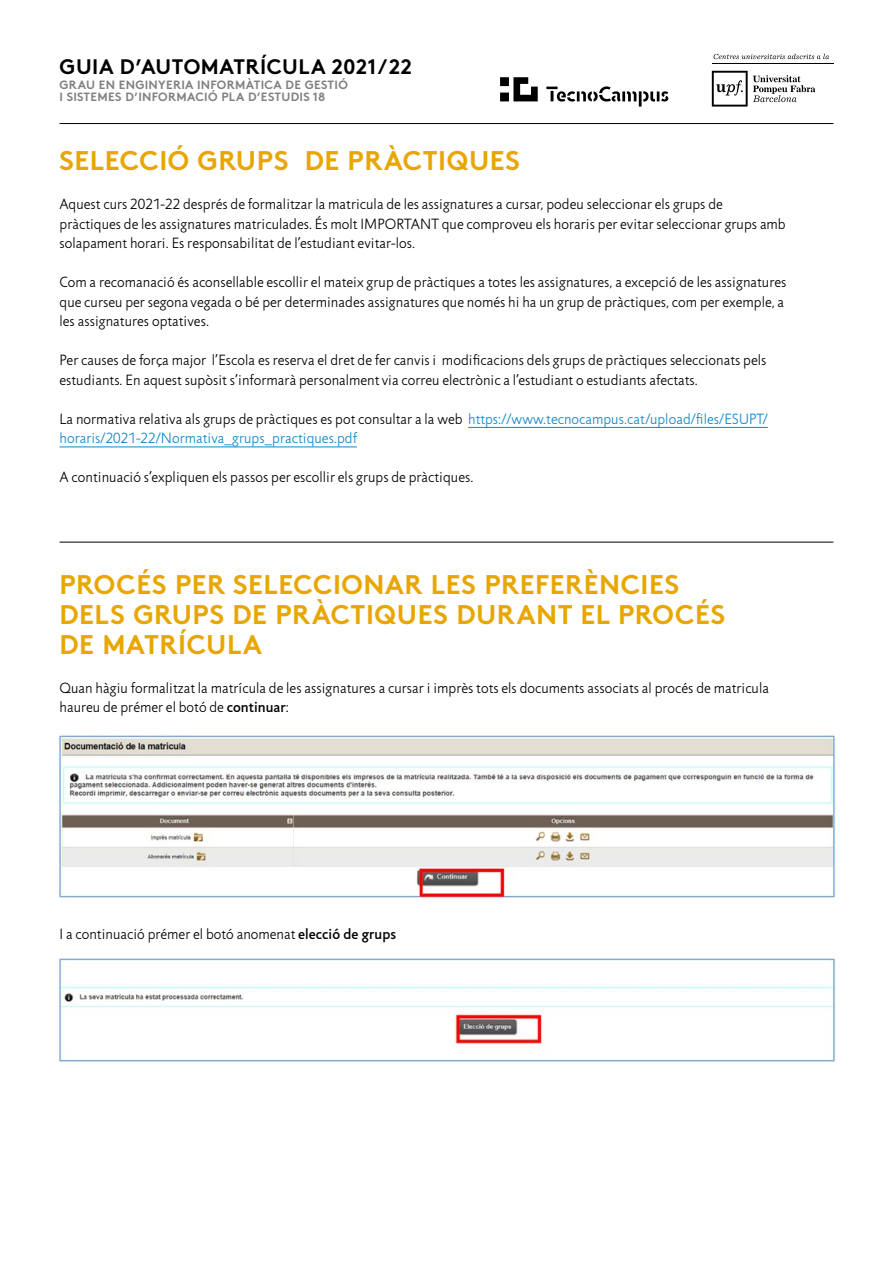
<style>
.page{position:relative;width:893px;height:1263px;background:#fff}
.page>*{position:absolute;margin:0;border:0;box-sizing:border-box;transform-origin:0 0}
.t1{font:700 27px/30px "Brown";letter-spacing:.02em;color:#e8a600}
.t2{font:700 21px "Brown";letter-spacing:.025em;color:#000}
.t3{font:300 15px/19.5px "Jigsaw";letter-spacing:.005em;color:#000}
.t4{font:300 15px/19.5px "Jigsaw";letter-spacing:.005em;color:#1088c7}
.t5{font:700 12px/12px "Brown";letter-spacing:.025em;color:#818181}
.s1{color:#000}
.s2{font-weight:500}
</style>
<div class="page">
<hr style="left:60px;top:123px;width:773px;height:1px;background:#000">
<svg style="left:546px;top:86px;width:122px;height:21px"></svg>
<svg style="left:500px;top:77px;width:38px;height:24px"></svg>
<svg style="left:714px;top:54px;width:115px;height:5px"></svg>
<hr style="left:712px;top:63px;width:121px;height:1px;background:#000">
<svg style="left:712px;top:71px;width:103px;height:36px"></svg>
<hr style="left:468px;top:427px;width:300px;height:1px;background:#1088c7">
<hr style="left:60px;top:446px;width:297px;height:1px;background:#1088c7">
<hr style="left:60px;top:542px;width:773px;height:1px;background:#000">
<img style="left:58px;top:734px;width:777px;height:164px">
<img style="left:58px;top:958px;width:778px;height:105px">
<h2 class="t2" style="left:60px;top:49px;width:354px">GUIA D’AUTOMATRÍCULA 2021/22</h2>
<p class="t5" style="left:60px;top:78px;width:290px">GRAU EN ENGINYERIA INFORMÀTICA DE GESTIÓ<br>I SISTEMES D’INFORMACIÓ PLA D’ESTUDIS 18</p>
<h1 class="t1" style="left:60px;top:143px;width:462px">SELECCIÓ GRUPS DE PRÀCTIQUES</h1>
<p class="t3" style="left:60px;top:195px;width:728px">Aquest curs 2021-22 després de formalitzar la matricula de les assignatures a cursar, podeu seleccionar els grups de pràctiques de les assignatures matriculades. És molt IMPORTANT que comproveu els horaris per evitar seleccionar grups amb solapament horari. Es responsabilitat de l’estudiant evitar-los.</p>
<p class="t3" style="left:60px;top:273px;width:728px">Com a recomanació és aconsellable escollir el mateix grup de pràctiques a totes les assignatures, a excepció de les assignatures que curseu per segona vegada o bé per determinades assignatures que només hi ha un grup de pràctiques, com per exemple, a les assignatures optatives.</p>
<p class="t3" style="left:60px;top:351px;width:708px">Per causes de força major l’Escola es reserva el dret de fer canvis i modificacions dels grups de pràctiques seleccionats pels estudiants. En aquest supòsit s’informarà personalment via correu electrònic a l’estudiant o estudiants afectats.</p>
<p class="t4" style="left:60px;top:409px;width:710px"><span class="s1">La normativa relativa als grups de pràctiques es pot consultar a la web</span> https://www.tecnocampus.cat/upload/files/ESUPT/ horaris/2021-22/Normativa_grups_practiques.pdf</p>
<p class="t3" style="left:60px;top:468px;width:415px">A continuació s’expliquen els passos per escollir els grups de pràctiques.</p>
<h1 class="t1" style="left:60px;top:567px;width:667px">PROCÉS PER SELECCIONAR LES PREFERÈNCIES<br>DELS GRUPS DE PRÀCTIQUES DURANT EL PROCÉS<br>DE MATRÍCULA</h1>
<p class="t3" style="left:60px;top:679px;width:711px">Quan hàgiu formalitzat la matrícula de les assignatures a cursar i imprès tots els documents associats al procés de matricula haureu de prémer el botó de <span class="s2">continuar</span>:</p>
<p class="t3" style="left:60px;top:924px;width:338px">I a continuació prémer el botó anomenat <span class="s2">elecció de grups</span></p>
</div>
